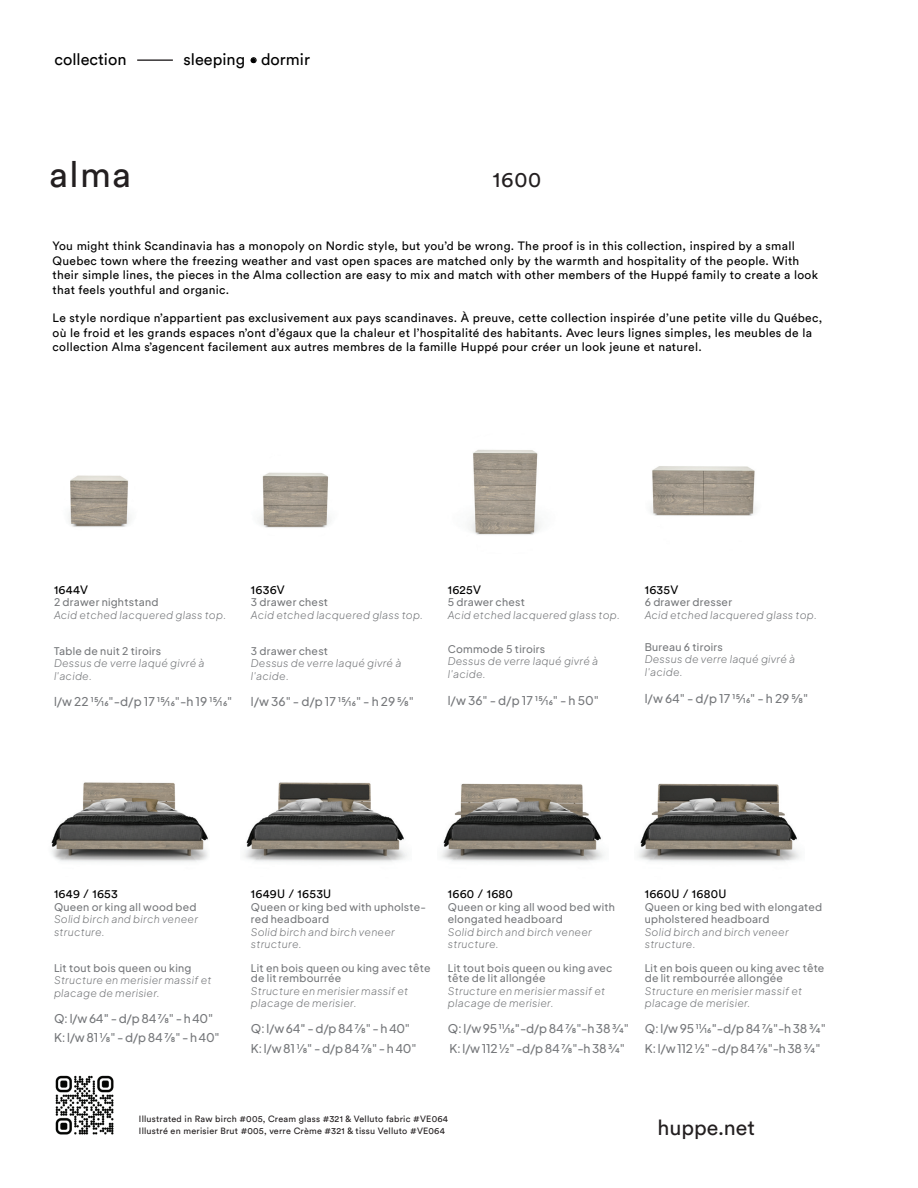
<style>
.page{position:relative;width:918px;height:1188px;background:#fff}
.page>*{position:absolute;margin:0;border:0;box-sizing:border-box;transform-origin:0 0}
.t1{font:36px "Circular Std";color:#231f20}
.t2{font:21.3px "Circular Std";color:#231f20}
.t3{font:16.35px "Circular Std";color:#000}
.t4{font:12px/14.4px "Circular Std";letter-spacing:.025em;color:#000}
.t5{font:500 12px "Plus Jakarta Sans";letter-spacing:-.02em;color:#76787b}
.t6{font:500 12px "Plus Jakarta Sans";color:#76787b}
.t7{font:italic 300 10.5px/12.6px "Plus Jakarta Sans";letter-spacing:.025em;color:#76787b}
.t8{font:500 10.5px/12.6px "Plus Jakarta Sans";letter-spacing:.025em;color:#76787b}
.t9{font:9px/12px "Circular Std";letter-spacing:.025em;color:#231f20}
.s1{font-size:12px}
</style>
<div class="page">
<svg style="left:250px;top:57px;width:7px;height:6px"></svg>
<hr style="left:137px;top:59px;width:36px;height:2px;background:#231f20">
<img style="left:69px;top:475px;width:61px;height:52px">
<img style="left:260px;top:472px;width:69px;height:56px">
<img style="left:469px;top:450px;width:70px;height:85px">
<img style="left:650px;top:466px;width:106px;height:50px">
<img style="left:51px;top:782px;width:157px;height:80px">
<img style="left:244px;top:782px;width:163px;height:80px">
<img style="left:441px;top:783px;width:163px;height:79px">
<img style="left:638px;top:783px;width:162px;height:79px">
<img style="left:55px;top:1075px;width:59px;height:60px">
<h3 class="t3" style="left:55px;top:50px;width:73px">collection</h3>
<h3 class="t3" style="left:184px;top:50px;width:128px">sleeping <span class="s1">•</span> dormir</h3>
<h1 class="t1" style="left:49px;top:153px;width:83px">alma</h1>
<h2 class="t2" style="left:493px;top:167px;width:50px">1600</h2>
<p class="t4" style="left:53px;top:239px;width:767px">You might think Scandinavia has a monopoly on Nordic style, but you’d be wrong. The proof is in this collection, inspired by a small Quebec town where the freezing weather and vast open spaces are matched only by the warmth and hospitality of the people. With their simple lines, the pieces in the Alma collection are easy to mix and match with other members of the Huppé family to create a look that feels youthful and organic.</p>
<p class="t4" style="left:53px;top:311px;width:771px">Le style nordique n’appartient pas exclusivement aux pays scandinaves. À preuve, cette collection inspirée d’une petite ville du Québec, où le froid et les grands espaces n’ont d’égaux que la chaleur et l’hospitalité des habitants. Avec leurs lignes simples, les meubles de la collection Alma s’agencent facilement aux autres membres de la famille Huppé pour créer un look jeune et naturel.</p>
<p class="t4" style="left:54px;top:582px;width:36px">1644V</p>
<p class="t8" style="left:54px;top:595px;width:106px">2 drawer nightstand</p>
<p class="t7" style="left:54px;top:608px;width:174px">Acid etched lacquered glass top.</p>
<p class="t8" style="left:54px;top:644px;width:109px">Table de nuit 2 tiroirs</p>
<p class="t7" style="left:54px;top:656px;width:152px">Dessus de verre laqué givré à l'acide.</p>
<p class="t6" style="left:54px;top:691px;width:180px">l/w 22 15/16"-d/p 17 15/16"-h 19 15/16"</p>
<p class="t4" style="left:251px;top:582px;width:35px">1636V</p>
<p class="t8" style="left:251px;top:595px;width:79px">3 drawer chest</p>
<p class="t7" style="left:251px;top:608px;width:174px">Acid etched lacquered glass top.</p>
<p class="t8" style="left:251px;top:644px;width:79px">3 drawer chest</p>
<p class="t7" style="left:251px;top:656px;width:152px">Dessus de verre laqué givré à l'acide.</p>
<p class="t5" style="left:251px;top:691px;width:165px">l/w 36" - d/p 17 15/16" - h 29 5/8"</p>
<p class="t4" style="left:448px;top:582px;width:35px">1625V</p>
<p class="t8" style="left:448px;top:595px;width:79px">5 drawer chest</p>
<p class="t7" style="left:448px;top:608px;width:174px">Acid etched lacquered glass top.</p>
<p class="t8" style="left:448px;top:641px;width:99px">Commode 5 tiroirs</p>
<p class="t7" style="left:448px;top:654px;width:152px">Dessus de verre laqué givré à l'acide.</p>
<p class="t5" style="left:448px;top:691px;width:153px">l/w 36" - d/p 17 15/16" - h 50"</p>
<p class="t4" style="left:645px;top:582px;width:35px">1635V</p>
<p class="t8" style="left:645px;top:595px;width:89px">6 drawer dresser</p>
<p class="t7" style="left:645px;top:608px;width:174px">Acid etched lacquered glass top.</p>
<p class="t8" style="left:645px;top:639px;width:80px">Bureau 6 tiroirs</p>
<p class="t7" style="left:645px;top:652px;width:152px">Dessus de verre laqué givré à l'acide.</p>
<p class="t5" style="left:645px;top:689px;width:165px">l/w 64" - d/p 17 15/16" - h 29 5/8"</p>
<p class="t4" style="left:54px;top:886px;width:65px">1649 / 1653</p>
<p class="t8" style="left:54px;top:899px;width:144px">Queen or king all wood bed</p>
<p class="t7" style="left:54px;top:912px;width:145px">Solid birch and birch veneer structure.</p>
<p class="t8" style="left:54px;top:961px;width:139px">Lit tout bois queen ou king</p>
<p class="t7" style="left:54px;top:973px;width:159px">Structure en merisier massif et placage de merisier.</p>
<p class="t5" style="left:54px;top:1008px;width:161px">Q: l/w 64″ - d/p 84 7/8" - h 40"</p>
<p class="t5" style="left:54px;top:1028px;width:167px">K: l/w 81 1/8" - d/p 84 7/8" - h 40"</p>
<p class="t4" style="left:251px;top:886px;width:82px">1649U / 1653U</p>
<p class="t8" style="left:251px;top:899px;width:177px">Queen or king bed with upholste&shy;red headboard</p>
<p class="t7" style="left:251px;top:925px;width:145px">Solid birch and birch veneer structure.</p>
<p class="t8" style="left:251px;top:961px;width:181px;line-height:10.5px">Lit en bois queen ou king avec tête de lit rembourrée</p>
<p class="t7" style="left:251px;top:983px;width:159px">Structure en merisier massif et placage de merisier.</p>
<p class="t5" style="left:251px;top:1018px;width:161px">Q: l/w 64″- d/p 84 7/8" - h 40"</p>
<p class="t4" style="left:448px;top:886px;width:67px">1660 / 1680</p>
<p class="t8" style="left:448px;top:899px;width:169px">Queen or king all wood bed with elongated headboard</p>
<p class="t7" style="left:448px;top:925px;width:145px">Solid birch and birch veneer structure.</p>
<p class="t8" style="left:448px;top:961px;width:166px;line-height:10.5px">Lit tout bois queen ou king avec tête de lit allongée</p>
<p class="t7" style="left:448px;top:983px;width:159px">Structure en merisier massif et placage de merisier.</p>
<p class="t5" style="left:448px;top:1018px;width:183px">Q: l/w 95 11/16″-d/p 84 7/8"-h 38 3/4"</p>
<p class="t4" style="left:645px;top:886px;width:83px">1660U / 1680U</p>
<p class="t8" style="left:645px;top:899px;width:179px">Queen or king bed with elongated upholstered headboard</p>
<p class="t7" style="left:645px;top:925px;width:145px">Solid birch and birch veneer structure.</p>
<p class="t8" style="left:645px;top:961px;width:181px;line-height:10.5px">Lit en bois queen ou king avec tête de lit rembourrée allongée</p>
<p class="t7" style="left:645px;top:983px;width:159px">Structure en merisier massif et placage de merisier.</p>
<p class="t5" style="left:645px;top:1018px;width:183px">Q: l/w 95 11/16″-d/p 84 7/8"-h 38 3/4"</p>
<p class="t5" style="left:251px;top:1039px;width:167px">K: l/w 81 1/8" - d/p 84 7/8" - h 40"</p>
<p class="t5" style="left:449px;top:1039px;width:177px">K: l/w 112 1/2" -d/p 84 7/8"-h 38 3/4"</p>
<p class="t5" style="left:645px;top:1039px;width:177px">K: l/w 112 1/2"-d/p 84 7/8"-h 38 3/4"</p>
<p class="t9" style="left:139px;top:1113px;width:311px">Illustrated in Raw birch #005, Cream glass #321 &amp; Velluto fabric #VE064<br>Illustré en merisier Brut #005, verre Crème #321 &amp; tissu Velluto #VE064</p>
<h2 class="t2" style="left:658px;top:1114px;width:99px">huppe.net</h2>
</div>
